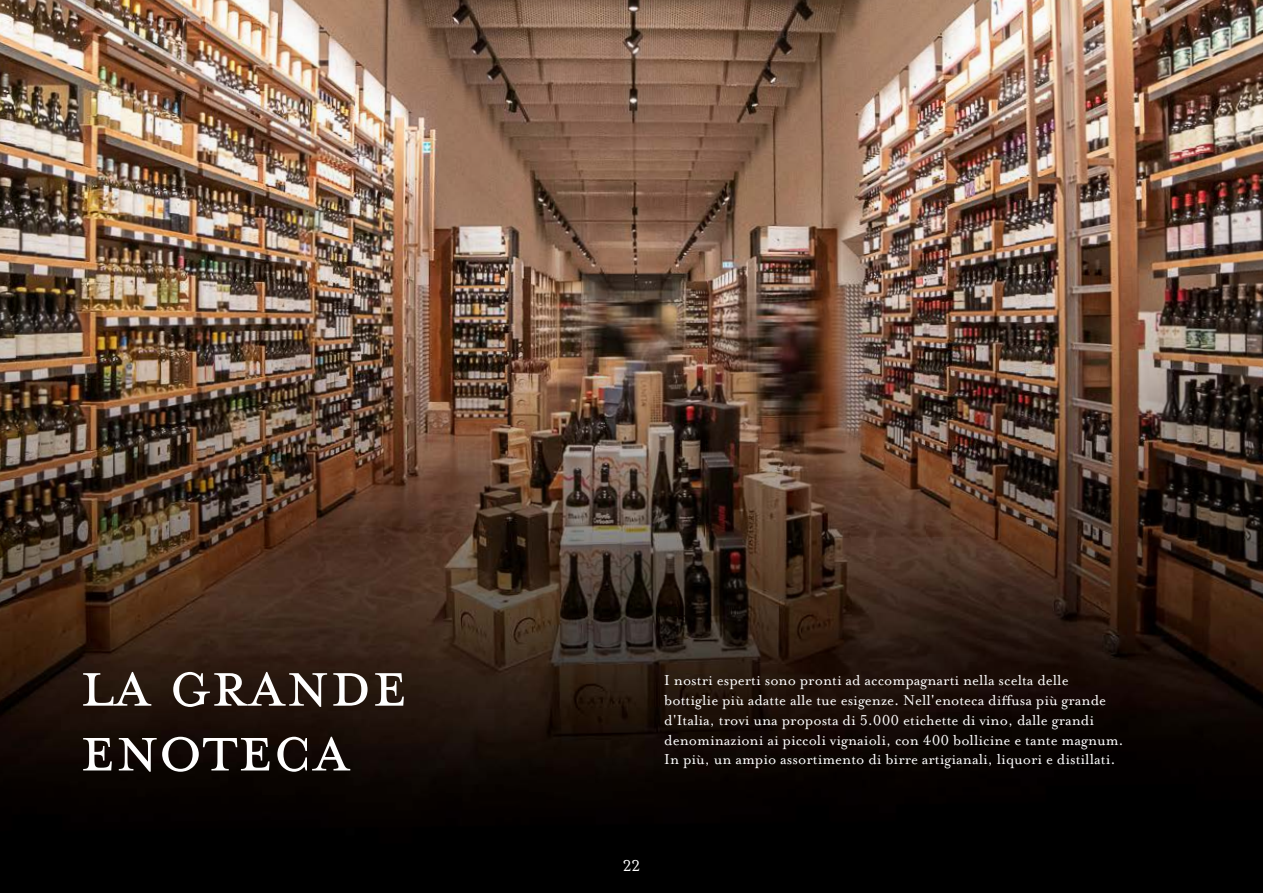
<style>
.page{position:relative;width:1263px;height:893px;background:#fff}
.page>*{position:absolute;margin:0;border:0;box-sizing:border-box;transform-origin:0 0}
.t1{font:75px/64.8px "Mrs Eaves All Small Caps";color:#fff}
.t2{font:18px "Mrs Eaves Roman Lining";color:#fff}
.t3{font:16.5px/19.8px "Mrs Eaves Roman Lining";color:#fff}
</style>
<div class="page">
<img style="left:0;top:0;width:1263px;height:893px">
<h1 class="t1" style="left:80px;top:657px;width:329px">LA GRANDE<br>ENOTECA</h1>
<p class="t3" style="left:664px;top:671px;width:461px">I nostri esperti sono pronti ad accompagnarti nella scelta delle bottiglie più adatte alle tue esigenze. Nell'enoteca diffusa più grande d'Italia, trovi una proposta di 5.000 etichette di vino, dalle grandi denominazioni ai piccoli vignaioli, con 400 bollicine e tante magnum.<br>In più, un ampio assortimento di birre artigianali, liquori e distillati.</p>
<p class="t2" style="left:623px;top:856px;width:19px">22</p>
</div>
